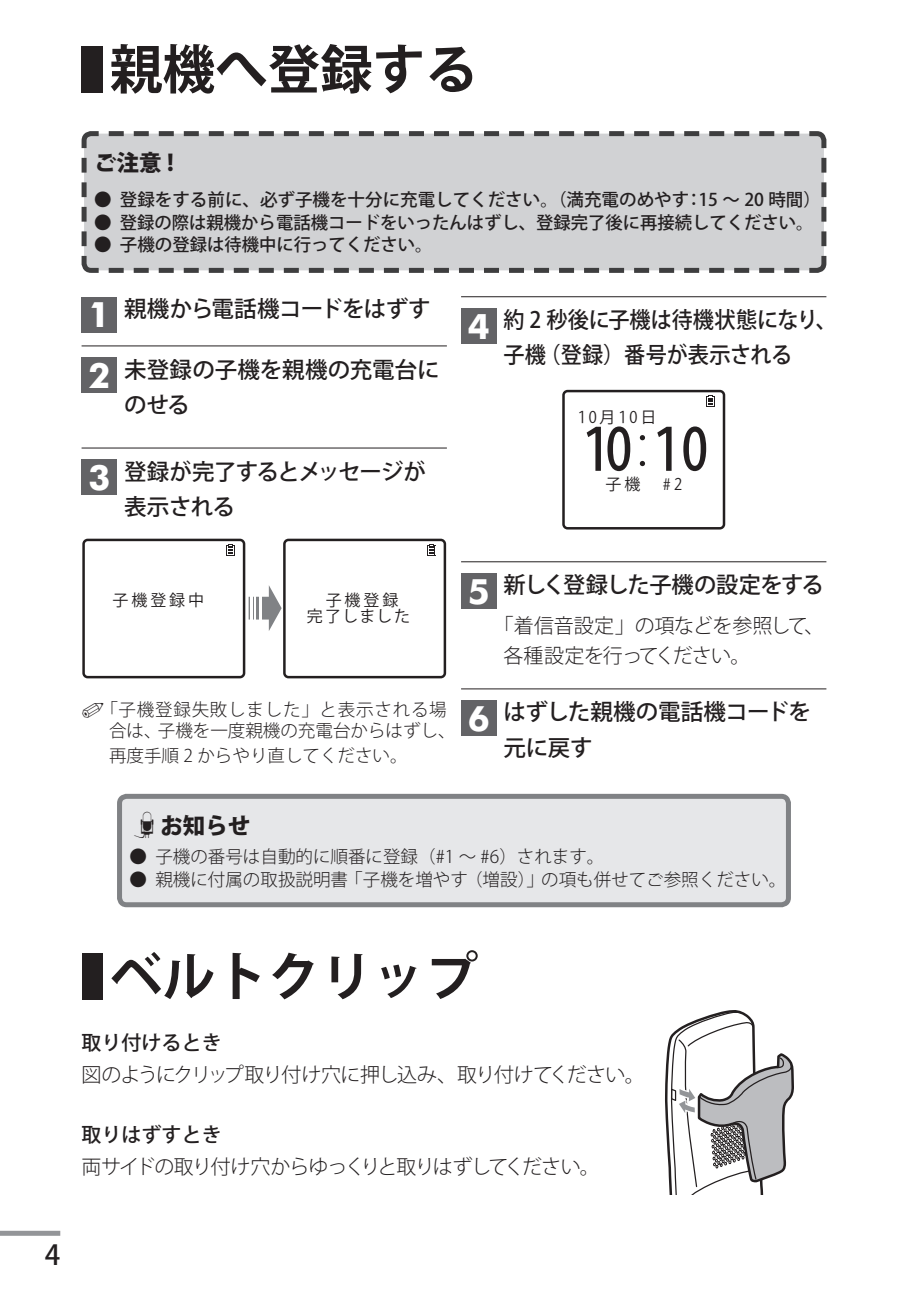
<style>
.page{position:relative;width:908px;height:1290px;background:#fff}
.page>*{position:absolute;margin:0;border:0;box-sizing:border-box;transform-origin:0 0}
.t1{font:57.5px "Koz Go Pro Medium 90 ms RKSJ H";color:#231f20;scale:.91 1}
.t2{font:700 52.5px "Koz Go Std";color:#231f20}
.t3{font:500 27.5px "Koz Go Pro";color:#231f20}
.t4{font:500 22.5px/35px "Koz Go Std";letter-spacing:-.015em;color:#231f20}
.t5{font:500 22.5px/35px "Koz Go Std";letter-spacing:-.015em;color:#231f20;text-align:center;scale:.94 1}
.t6{font:500 22.5px/35px "Koz Go Std";letter-spacing:-.035em;color:#231f20}
.t7{font:500 22.5px "Koz Go Std";letter-spacing:-.05em;color:#231f20}
.t8{font:800 22.5px "Koz Go Std";color:#231f20}
.t9{font:300 20px "Koz Go Std";letter-spacing:-.055em;color:#231f20}
.t10{font:300 20px/30px "Koz Go Std";letter-spacing:-.025em;color:#231f20}
.t11{font:500 20px "Koz Go Std";color:#231f20}
.t12{font:300 17.5px/21.2px "Koz Go Std";color:#231f20;text-align:center}
.t13{font:500 17.5px "Koz Go Std";color:#231f20}
.t14{font:16px/16.8px "Koz Go Pro Regular 90 msp RKSJ H";letter-spacing:.135em;color:#231f20}
.t15{font:16px "Koz Go Pro Regular 90 ms RKSJ H";color:#231f20}
.t16{font:16px "Koz Go Pro Regular 90 msp RKSJ H";letter-spacing:.18em;color:#231f20}
.s1{font-family:"Futura BT";font-weight:700;font-size:35px;color:#fff}
.s2{font-family:"Koz Go Pro Extra Light 90 ms RKSJ H";font-size:52.25px}
</style>
<div class="page">
<div style="left:0;top:1231px;width:60px;height:5px;background:#939598"></div>
<div style="left:81px;top:46px;width:22px;height:46px;background:#231f20"></div>
<svg style="left:81px;top:131px;width:746px;height:142px;background:#cacbcd"></svg>
<hr style="left:81px;top:345px;width:365px;height:1px;background:#231f20">
<hr style="left:81px;top:448px;width:365px;height:1px;background:#231f20">
<div style="left:81px;top:297px;width:36px;height:36px;background:#636366"></div>
<div style="left:81px;top:357px;width:36px;height:36px;background:#636366"></div>
<div style="left:81px;top:459px;width:36px;height:36px;background:#636366"></div>
<svg style="left:248px;top:585px;width:33px;height:46px"></svg>
<hr style="left:250px;top:595px;width:2px;height:27px;background:#fff">
<hr style="left:254px;top:595px;width:2px;height:27px;background:#fff">
<hr style="left:259px;top:595px;width:2px;height:27px;background:#fff">
<div style="left:82px;top:539px;width:163px;height:139px;border:2px solid #231f20;border-radius:4px"></div>
<svg style="left:226px;top:544px;width:8px;height:12px"></svg>
<div style="left:283px;top:539px;width:163px;height:139px;border:2px solid #231f20;border-radius:4px"></div>
<svg style="left:427px;top:544px;width:8px;height:12px"></svg>
<hr style="left:461px;top:296px;width:365px;height:1px;background:#231f20">
<hr style="left:461px;top:561px;width:365px;height:1px;background:#231f20">
<hr style="left:461px;top:688px;width:365px;height:1px;background:#231f20">
<div style="left:461px;top:308px;width:35px;height:36px;background:#636366"></div>
<div style="left:562px;top:390px;width:163px;height:139px;border:2px solid #231f20;border-radius:4px"></div>
<svg style="left:706px;top:395px;width:8px;height:12px"></svg>
<div style="left:461px;top:573px;width:35px;height:36px;background:#636366"></div>
<div style="left:461px;top:701px;width:35px;height:35px;background:#636366"></div>
<svg style="left:665px;top:1010px;width:129px;height:185px"></svg>
<div style="left:81px;top:953px;width:21px;height:46px;background:#231f20"></div>
<div style="left:119px;top:796px;width:669px;height:109px;background:#e6e7e9;border-radius:7px"></div>
<div style="left:117px;top:794px;width:673px;height:113px;border:5px solid #808285;border-radius:7px"></div>
<h2 class="t2" style="left:110px;top:36px;width:369px">親機へ登録する</h2>
<p class="t8" style="left:94px;top:148px;width:81px">ご注意 !</p>
<p class="t13" style="left:94px;top:189px;width:728px">● 登録をする前に、必ず子機を十分に充電してください。（満充電のめやす：15 ～ 20 時間）</p>
<p class="t13" style="left:94px;top:211px;width:720px">● 登録の際は親機から電話機コードをいったんはずし、登録完了後に再接続してください。</p>
<p class="t13" style="left:94px;top:234px;width:340px">● 子機の登録は待機中に行ってください。</p>
<p class="t4" style="left:88px;top:293px;width:344px"><span class="s1">1</span> 親機から電話機コードをはずす</p>
<p class="t4" style="left:124px;top:353px;width:317px;text-indent:-36px"><span class="s1">2</span> 未登録の子機を親機の充電台にのせる</p>
<p class="t6" style="left:124px;top:455px;width:303px;text-indent:-36px"><span class="s1">3</span> 登録が完了するとメッセージが表示される</p>
<p class="t5" style="left:467px;top:304px;width:394px"><span class="s1">4</span> 約 2 秒後に子機は待機状態になり、子機（登録）番号が表示される</p>
<p class="t15" style="left:577px;top:407px;width:80px">10月10日</p>
<h1 class="t1" style="left:582px;top:412px;width:139px">10<span class="s2">:</span>10</h1>
<p class="t15" style="left:566px;top:474px;width:117px">　　子機　#2</p>
<p class="t16" style="left:87px;top:589px;width:119px">　子機登録中</p>
<p class="t14" style="left:288px;top:592px;width:124px">　　子機登録　完了しました</p>
<p class="t12" style="left:100px;top:699px;width:356px">「子機登録失敗しました」と表示される場合は、子機を一度親機の充電台からはずし、</p>
<p class="t12" style="left:109px;top:745px;width:300px">再度手順 2 からやり直してください。</p>
<p class="t7" style="left:467px;top:571px;width:357px"><span class="s1">5</span> 新しく登録した子機の設定をする</p>
<p class="t10" style="left:503px;top:611px;width:322px;text-indent:-10px">「着信音設定」の項などを参照して、各種設定を行ってください。</p>
<p class="t4" style="left:503px;top:696px;width:309px;text-indent:-36px"><span class="s1">6</span> はずした親機の電話機コードを元に戻す</p>
<p class="t8" style="left:129px;top:811px;width:122px">▲ お知らせ</p>
<p class="t12" style="left:129px;top:847px;width:476px">● 子機の番号は自動的に順番に登録（#1 ～ #6）されます。</p>
<p class="t12" style="left:129px;top:869px;width:658px">● 親機に付属の取扱説明書「子機を増やす（増設）」の項も併せてご参照ください。</p>
<h2 class="t2" style="left:110px;top:943px;width:369px">ベルトクリップ</h2>
<p class="t11" style="left:81px;top:1030px;width:142px">取り付けるとき</p>
<p class="t9" style="left:81px;top:1062px;width:564px">図のようにクリップ取り付け穴に押し込み、取り付けてください。</p>
<p class="t11" style="left:81px;top:1122px;width:142px">取りはずすとき</p>
<p class="t9" style="left:81px;top:1154px;width:519px">両サイドの取り付け穴からゆっくりと取りはずしてください。</p>
<h3 class="t3" style="left:45px;top:1237px;width:17px">4</h3>
</div>
